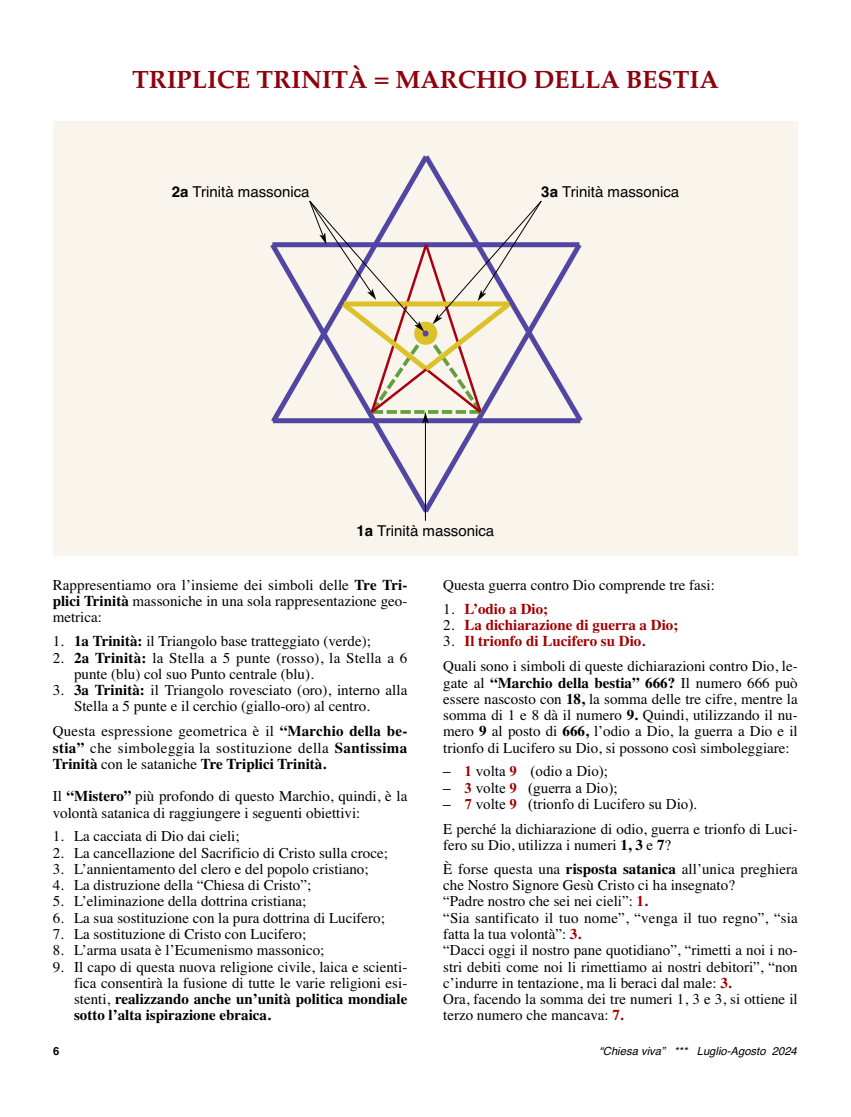
<style>
.page{position:relative;width:851px;height:1117px;background:#fff}
.page>*{position:absolute;margin:0;border:0;box-sizing:border-box;transform-origin:0 0}
.t1{font:700 25px "Palatino";color:#8e000d}
.t2{font:15px/16.2px "Times";color:#000}
.t3{font:15px "Times New Roman";color:#000}
.t4{font:15px "Helvetica";color:#000}
.t5{font:700 15px "Times";color:#a20000}
.t6{font:italic 11.25px "Helvetica";color:#000}
.t7{font:700 11.25px "Helvetica";color:#000}
.s1{font-weight:700}
.s2{font-weight:400;color:#000}
.s3{font-weight:700;color:#a20000}
</style>
<div class="page">
<div style="left:53px;top:121px;width:744px;height:434px;background:#f9f5ed"></div>
<svg style="left:309px;top:164px;width:110px;height:37px"></svg>
<svg style="left:270px;top:245px;width:148px;height:257px"></svg>
<svg style="left:418px;top:423px;width:59px;height:95px"></svg>
<svg style="left:419px;top:155px;width:164px;height:272px"></svg>
<div style="left:272px;top:242px;width:307px;height:5px;background:#5246a3"></div>
<div style="left:273px;top:418px;width:307px;height:5px;background:#5246a3"></div>
<hr style="left:425px;top:421px;width:1px;height:99px;background:#000">
<svg style="left:309px;top:201px;width:232px;height:222px"></svg>
<h1 class="t1" style="left:132px;top:65px;width:588px">TRIPLICE TRINITÀ = MARCHIO DELLA BESTIA</h1>
<p class="t4" style="left:172px;top:183px;width:139px"><span class="s1">2a</span> Trinità massonica</p>
<p class="t4" style="left:541px;top:182px;width:139px"><span class="s1">3a</span> Trinità massonica</p>
<p class="t4" style="left:356px;top:522px;width:139px"><span class="s1">1a</span> Trinità massonica</p>
<p class="t2" style="left:53px;top:576px;width:356px;text-align:justify">Rappresentiamo ora l’insieme dei simboli delle <span class="s1">Tre Tri&shy;plici Trinità</span> massoniche in una sola rappresentazione geo&shy;metrica:</p>
<p class="t2" style="left:53px;top:632px;width:319px">1. <span class="s1">1a Trinità:</span> il Triangolo base tratteggiato (verde);</p>
<p class="t2" style="left:74px;top:649px;width:335px;text-indent:-21px">2. <span class="s1">2a Trinità:</span> la Stella a 5 punte (rosso), la Stella a 6 punte (blu) col suo Punto centrale (blu).</p>
<p class="t2" style="left:74px;top:681px;width:335px;text-indent:-21px">3. <span class="s1">3a Trinità:</span> il Triangolo rovesciato (oro), interno alla<br>Stella a 5 punte e il cerchio (giallo-oro) al centro.</p>
<p class="t2" style="left:53px;top:722px;width:356px;text-align:justify">Questa espressione geometrica è il <span class="s1">“Marchio della be&shy;stia”</span> che simboleggia la sostituzione della <span class="s1">Santissima Trinità</span> con le sataniche <span class="s1">Tre Triplici Trinità.</span></p>
<p class="t2" style="left:53px;top:787px;width:356px">Il <span class="s1">“Mistero”</span> più profondo di questo Marchio, quindi, è la volontà satanica di raggiungere i seguenti obiettivi:</p>
<p class="t2" style="left:53px;top:827px;width:188px">1. La cacciata di Dio dai cieli;</p>
<p class="t2" style="left:53px;top:844px;width:336px">2. La cancellazione del Sacrificio di Cristo sulla croce;</p>
<p class="t2" style="left:53px;top:860px;width:317px">3. L’annientamento del clero e del popolo cristiano;</p>
<p class="t2" style="left:53px;top:876px;width:260px">4. La distruzione della “Chiesa di Cristo”;</p>
<p class="t2" style="left:53px;top:892px;width:255px">5. L’eliminazione della dottrina cristiana;</p>
<p class="t2" style="left:53px;top:909px;width:333px">6. La sua sostituzione con la pura dottrina di Lucifero;</p>
<p class="t2" style="left:53px;top:925px;width:255px">7. La sostituzione di Cristo con Lucifero;</p>
<p class="t2" style="left:53px;top:941px;width:273px">8. L’arma usata è l’Ecumenismo massonico;</p>
<p class="t2" style="left:74px;top:957px;width:335px;text-align:justify;text-indent:-21px">9. Il capo di questa nuova religione civile, laica e scienti&shy;fica consentirà la fusione di tutte le varie religioni esi&shy;stenti, <span class="s1">realizzando anche un’unità politica mondiale sotto l’alta ispirazione ebraica.</span></p>
<p class="t2" style="left:443px;top:576px;width:273px">Questa guerra contro Dio comprende tre fasi:</p>
<p class="t5" style="left:443px;top:599px;width:106px"><span class="s2">1.</span> L’odio a Dio;</p>
<p class="t5" style="left:443px;top:616px;width:236px"><span class="s2">2.</span> La dichiarazione di guerra a Dio;</p>
<p class="t2" style="left:443px;top:628px;width:356px;line-height:25px">3. <span class="s3">Il trionfo di Lucifero su Dio.<br></span>Quali sono i simboli di queste dichiarazioni contro Dio, le-</p>
<p class="t2" style="left:443px;top:674px;width:356px;text-align:justify">gate al <span class="s1">“Marchio della bestia” 666?</span> Il numero 666 può essere nascosto con <span class="s1">18,</span> la somma delle tre cifre, mentre la somma di 1 e 8 dà il numero <span class="s1">9.</span> Quindi, utilizzando il nu&shy;mero <span class="s1">9</span> al posto di <span class="s1">666,</span> l’odio a Dio, la guerra a Dio e il trionfo di Lucifero su Dio, si possono così simboleggiare:</p>
<p class="t3" style="left:443px;top:762px;width:166px"><span class="s1">–</span> <span class="s3">1</span> volta <span class="s3">9</span> (odio a Dio);</p>
<p class="t3" style="left:443px;top:778px;width:176px"><span class="s1">–</span> <span class="s3">3</span> volte <span class="s3">9</span> (guerra a Dio);</p>
<p class="t3" style="left:443px;top:794px;width:255px"><span class="s1">–</span> <span class="s3">7</span> volte <span class="s3">9</span> (trionfo di Lucifero su Dio).</p>
<p class="t2" style="left:443px;top:820px;width:356px">E perché la dichiarazione di odio, guerra e trionfo di Luci&shy;fero su Dio, utilizza i numeri <span class="s1">1, 3</span> e <span class="s1">7</span>?</p>
<p class="t2" style="left:443px;top:860px;width:356px">È forse questa una <span class="s1">risposta satanica</span> all’unica preghiera che Nostro Signore Gesù Cristo ci ha insegnato?<br>“Padre nostro che sei nei cieli”: <span class="s3">1.<br></span>“Sia santificato il tuo nome”, “venga il tuo regno”, “sia fatta la tua volontà”: <span class="s3">3.<br></span>“Dacci oggi il nostro pane quotidiano”, “rimetti a noi i no&shy;stri debiti come noi li rimettiamo ai nostri debitori”, “non c’indurre in tentazione, ma li beraci dal male: <span class="s3">3.<br></span>Ora, facendo la somma dei tre numeri 1, 3 e 3, si ottiene il terzo numero che mancava: <span class="s3">7.</span></p>
<p class="t7" style="left:53px;top:1044px;width:8px">6</p>
<p class="t6" style="left:599px;top:1044px;width:199px">“Chiesa viva” *** Luglio-Agosto 2024</p>
</div>
